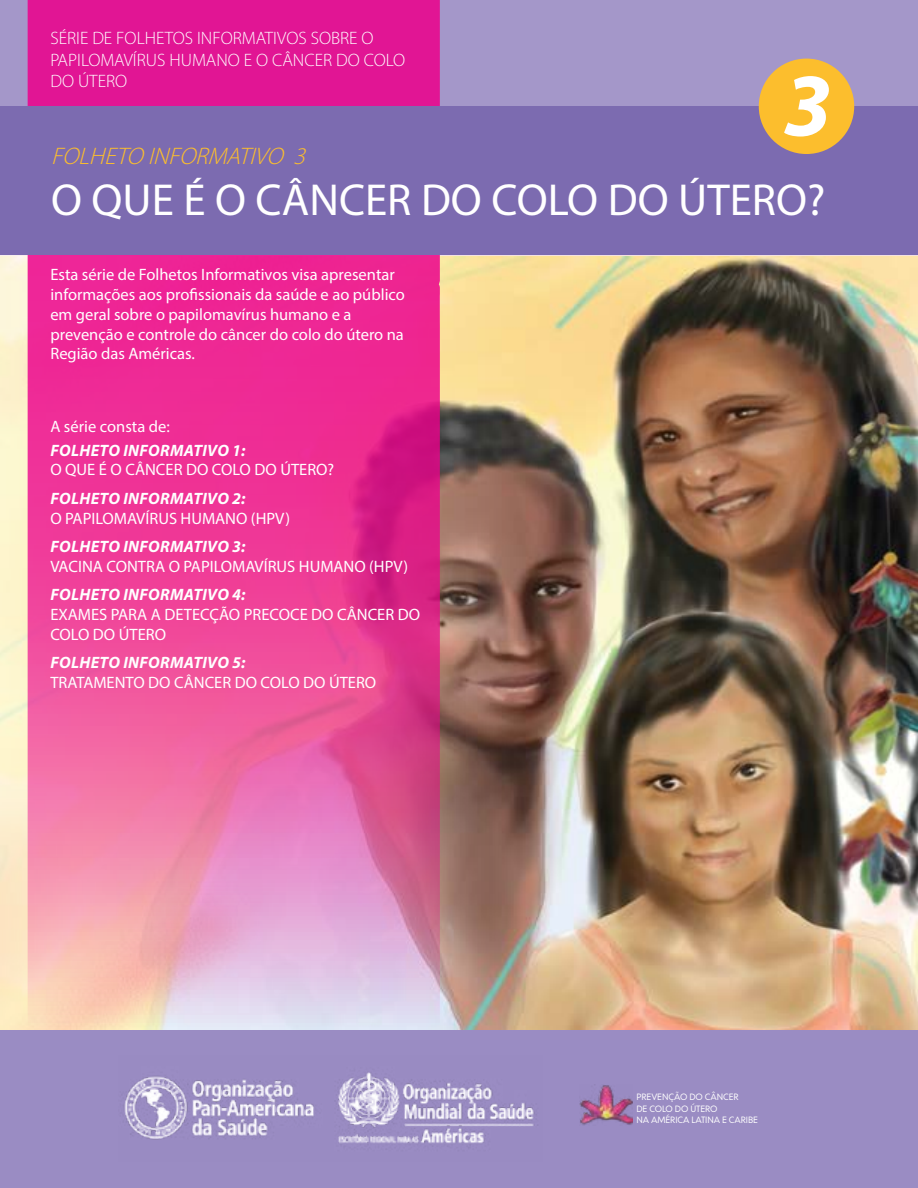
<style>
.page{position:relative;width:918px;height:1188px;background:#fff}
.page>*{position:absolute;margin:0;border:0;box-sizing:border-box;transform-origin:0 0}
.t1{font:45px "Myriad Pro";color:#fff}
.t2{font:italic 300 24px "Myriad Pro";color:#fcbe2d}
.t3{font:300 18px/21.6px "Myriad Pro";color:#fff}
.t4{font:16.5px/19.8px "Myriad Pro";color:#fff}
.t5{font:italic 700 16.5px "Myriad Pro";letter-spacing:.02em;color:#fff}
.t6{font:9px/11.2px "Corsica SX";letter-spacing:-.01em;color:#fff}
</style>
<div class="page">
<img style="left:0;top:257px;width:918px;height:774px">
<div style="left:0;top:0;width:918px;height:247px;background:#a497c9"></div>
<svg style="left:28px;top:0;width:412px;height:1031px;background:#e951a0"></svg>
<div style="left:0;top:1031px;width:918px;height:157px;background:#9a8cc3"></div>
<img style="left:123px;top:1072px;width:412px;height:71px">
<img style="left:580px;top:1084px;width:52px;height:41px">
<div style="left:0;top:106px;width:918px;height:149px;background:#7c6bb0"></div>
<div style="left:759px;top:59px;width:95px;height:95px;background:#fcbe2d;border-radius:50%"></div>
<svg style="left:784px;top:76px;width:45px;height:61px"></svg>
<p class="t3" style="left:50px;top:28px;width:356px">SÉRIE DE FOLHETOS INFORMATIVOS SOBRE O<br>PAPILOMAVÍRUS HUMANO E O CÂNCER DO COLO<br>DO ÚTERO</p>
<h2 class="t2" style="left:51px;top:143px;width:263px">FOLHETO INFORMATIVO 3</h2>
<h1 class="t1" style="left:51px;top:172px;width:776px">O QUE É O CÂNCER DO COLO DO ÚTERO?</h1>
<p class="t4" style="left:50px;top:265px;width:356px">Esta série de Folhetos Informativos visa apresentar informações aos profissionais da saúde e ao público em geral sobre o papilomavírus humano e a prevenção e controle do câncer do colo do útero na Região das Américas.</p>
<p class="t4" style="left:50px;top:416px;width:121px">A série consta de:</p>
<p class="t5" style="left:51px;top:439px;width:196px">FOLHETO INFORMATIVO 1:</p>
<p class="t4" style="left:50px;top:460px;width:285px">O QUE É O CÂNCER DO COLO DO ÚTERO?</p>
<p class="t5" style="left:51px;top:487px;width:196px">FOLHETO INFORMATIVO 2:</p>
<p class="t4" style="left:50px;top:508px;width:241px">O PAPILOMAVÍRUS HUMANO (HPV)</p>
<p class="t5" style="left:51px;top:536px;width:196px">FOLHETO INFORMATIVO 3:</p>
<p class="t4" style="left:50px;top:556px;width:359px">VACINA CONTRA O PAPILOMAVÍRUS HUMANO (HPV)</p>
<p class="t5" style="left:51px;top:584px;width:196px">FOLHETO INFORMATIVO 4:</p>
<p class="t4" style="left:50px;top:604px;width:371px">EXAMES PARA A DETECÇÃO PRECOCE DO CÂNCER DO<br>COLO DO ÚTERO</p>
<p class="t5" style="left:51px;top:652px;width:196px">FOLHETO INFORMATIVO 5:</p>
<p class="t4" style="left:50px;top:672px;width:327px">TRATAMENTO DO CÂNCER DO COLO DO ÚTERO</p>
<p class="t6" style="left:636px;top:1092px;width:123px">PREVENÇÃO DO CÂNCER<br>DE COLO DO ÚTERO<br>NA AMÉRICA LATINA E CARIBE</p>
</div>
